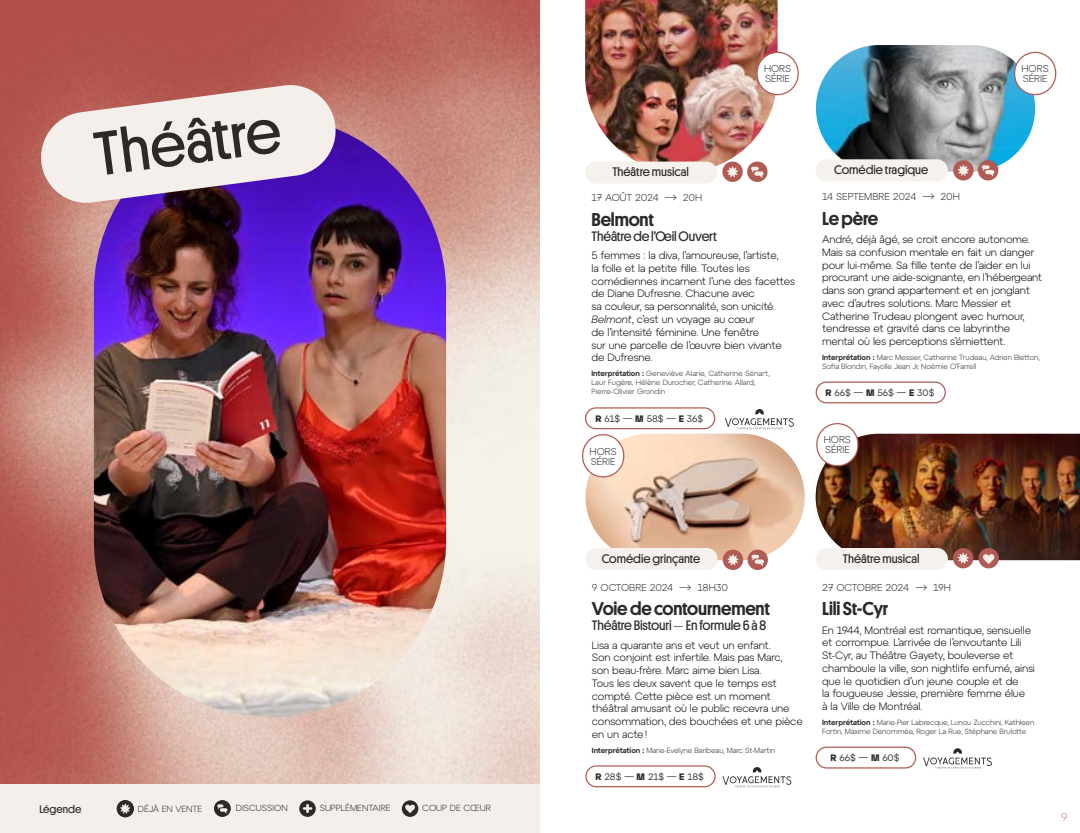
<style>
.page{position:relative;width:1080px;height:833px;background:#fff}
.page>*{position:absolute;margin:0;border:0;box-sizing:border-box;transform-origin:0 0}
.t1{font:62.38px "Platform";color:#2c2a29}
.t2{font:500 18.75px "Platform";letter-spacing:-.01em;color:#2c2a29}
.t3{font:13.75px "Platform";letter-spacing:-.01em;color:#2c2a29}
.t4{font:12.5px "Platform";color:#2c2a29}
.t5{font:100 11.25px "Atyp Text";color:#b05b53}
.t6{font:11.12px "Platform";color:#2c2a29}
.t7{font:300 10.62px/12.8px "Atyp Text";letter-spacing:-.01em;color:#000}
.t8{font:300 10px/10px "Atyp Text";color:#2c2a29}
.t9{font:300 10px "Atyp Text";letter-spacing:-.025em;color:#2c2a29}
.t10{font:9.38px "Atyp Text";letter-spacing:-.01em;color:#2c2a29}
.t11{font:300 8.88px "Atyp Text";color:#2c2a29}
.t12{font:300 7.5px/9px "Atyp Text";letter-spacing:-.01em;color:#2c2a29}
.s1{font-style:italic}
.s2{font-weight:600}
.s3{font-family:"Atyp Display";font-weight:700}
.s4{font-family:"Atyp Text";font-size:9.38px}
</style>
<div class="page">
<img style="left:0;top:0;width:540px;height:784px">
<img style="left:94px;top:118px;width:352px;height:599px">
<svg style="left:38px;top:82px;width:300px;height:124px;background:#cfb5c2"></svg>
<div style="left:0;top:784px;width:540px;height:48px;background:#f4efea"></div>
<svg style="left:214px;top:800px;width:17px;height:16px"></svg>
<svg style="left:217px;top:802px;width:11px;height:11px"></svg>
<svg style="left:299px;top:800px;width:17px;height:16px"></svg>
<svg style="left:302px;top:803px;width:11px;height:10px"></svg>
<div style="left:117px;top:800px;width:17px;height:17px;background:#2c2a29;border-radius:50%"></div>
<svg style="left:120px;top:803px;width:10px;height:11px"></svg>
<div style="left:402px;top:800px;width:16px;height:16px;background:#2c2a29;border-radius:50%"></div>
<svg style="left:405px;top:804px;width:10px;height:9px"></svg>
<img style="left:816px;top:433px;width:264px;height:127px">
<img style="left:585px;top:0;width:193px;height:166px">
<div style="left:585px;top:407px;width:130px;height:22px;border:1px solid #b05b53;border-radius:10px"></div>
<svg style="left:725px;top:409px;width:69px;height:20px"></svg>
<div style="left:816px;top:746px;width:100px;height:22px;border:1px solid #b05b53;border-radius:10px"></div>
<svg style="left:923px;top:748px;width:69px;height:20px"></svg>
<div style="left:585px;top:161px;width:132px;height:22px;background:#f5f1ed;border-radius:11px"></div>
<div style="left:816px;top:548px;width:132px;height:22px;background:#f5f1ed;border-radius:11px"></div>
<svg style="left:747px;top:161px;width:21px;height:21px"></svg>
<svg style="left:751px;top:167px;width:13px;height:11px"></svg>
<div style="left:722px;top:161px;width:21px;height:21px;background:#b05b53;border-radius:50%"></div>
<svg style="left:727px;top:166px;width:11px;height:11px"></svg>
<img style="left:816px;top:45px;width:219px;height:126px;border-radius:63px">
<div style="left:816px;top:381px;width:130px;height:22px;border:1px solid #b05b53;border-radius:10px"></div>
<div style="left:816px;top:159px;width:132px;height:22px;background:#f5f1ed;border-radius:11px"></div>
<div style="left:978px;top:160px;width:20px;height:20px;background:#b05b53;border-radius:50%"></div>
<svg style="left:982px;top:165px;width:12px;height:11px"></svg>
<div style="left:953px;top:160px;width:21px;height:20px;background:#b05b53;border-radius:50%"></div>
<svg style="left:958px;top:165px;width:11px;height:11px"></svg>
<div style="left:953px;top:548px;width:20px;height:20px;background:#b05b53;border-radius:50%"></div>
<svg style="left:958px;top:552px;width:11px;height:12px"></svg>
<img style="left:586px;top:433px;width:219px;height:127px;border-radius:63px">
<div style="left:585px;top:765px;width:131px;height:22px;border:1px solid #b05b53;border-radius:10px"></div>
<svg style="left:722px;top:767px;width:70px;height:20px"></svg>
<div style="left:585px;top:548px;width:133px;height:22px;background:#f5f1ed;border-radius:11px"></div>
<div style="left:748px;top:549px;width:20px;height:21px;background:#b05b53;border-radius:50%"></div>
<svg style="left:751px;top:554px;width:13px;height:12px"></svg>
<div style="left:723px;top:549px;width:20px;height:21px;background:#b05b53;border-radius:50%"></div>
<svg style="left:727px;top:554px;width:12px;height:11px"></svg>
<div style="left:583px;top:434px;width:41px;height:43px;background:#fff;border-radius:21px"></div>
<div style="left:582px;top:434px;width:42px;height:43px;border:1px solid #b05b53;border-radius:21px"></div>
<div style="left:757px;top:52px;width:41px;height:43px;background:#fff;border-radius:21px"></div>
<div style="left:756px;top:52px;width:43px;height:43px;border:1px solid #b05b53;border-radius:21px"></div>
<div style="left:1015px;top:52px;width:41px;height:43px;background:#fff;border-radius:21px"></div>
<div style="left:1014px;top:52px;width:42px;height:43px;border:1px solid #b05b53;border-radius:21px"></div>
<div style="left:817px;top:423px;width:41px;height:43px;background:#fff;border-radius:21px"></div>
<div style="left:816px;top:423px;width:43px;height:43px;border:1px solid #b05b53;border-radius:21px"></div>
<div style="left:979px;top:548px;width:20px;height:20px;background:#b05b53;border-radius:50%"></div>
<svg style="left:983px;top:554px;width:12px;height:10px"></svg>
<h1 class="t1" style="left:89px;top:109px;width:189px;rotate:-7deg">Théâtre</h1>
<p class="t6" style="left:39px;top:801px;width:43px">Légende</p>
<p class="t11" style="left:138px;top:802px;width:66px">DÉJÀ EN VENTE</p>
<p class="t11" style="left:236px;top:801px;width:53px">DISCUSSION</p>
<p class="t11" style="left:320px;top:801px;width:72px">SUPPLÉMENTAIRE</p>
<p class="t11" style="left:422px;top:801px;width:70px">COUP DE CŒUR</p>
<p class="t4" style="left:612px;top:163px;width:78px">Théâtre musical</p>
<p class="t8" style="left:764px;top:63px;width:29px">HORS<br>SÉRIE</p>
<p class="t8" style="left:1022px;top:63px;width:29px">HORS<br>SÉRIE</p>
<p class="t4" style="left:834px;top:161px;width:96px">Comédie tragique</p>
<p class="t9" style="left:592px;top:190px;width:112px">17 AOÛT 2024 ⟶ 20H</p>
<h2 class="t2" style="left:592px;top:206px;width:64px">Belmont</h2>
<p class="t3" style="left:592px;top:226px;width:127px">Théâtre de l’Oeil Ouvert</p>
<p class="t7" style="left:592px;top:248px;width:205px">5 femmes : la diva, l’amoureuse, l’artiste,<br>la folle et la petite fille. Toutes les comédiennes incarnent l’une des facettes de Diane Dufresne. Chacune avec<br>sa couleur, sa personnalité, son unicité.<br><span class="s1">Belmont</span>, c’est un voyage au cœur<br>de l’intensité féminine. Une fenêtre<br>sur une parcelle de l’œuvre bien vivante de Dufresne.</p>
<p class="t12" style="left:592px;top:368px;width:179px"><span class="s2">Interprétation :</span> Geneviève Alarie, Catherine Sénart,<br>Laur Fugère, Hélène Durocher, Catherine Allard,<br>Pierre-Olivier Grondin</p>
<p class="t10" style="left:595px;top:411px;width:109px"><span class="s3">R</span> 61$ — <span class="s3">M</span> 58$ — <span class="s3">E</span> 36$</p>
<p class="t8" style="left:590px;top:445px;width:29px">HORS<br>SÉRIE</p>
<p class="t8" style="left:822px;top:191px;width:139px">14 SEPTEMBRE 2024 ⟶ 20H</p>
<h2 class="t2" style="left:822px;top:204px;width:58px">Le père</h2>
<p class="t7" style="left:822px;top:232px;width:222px">André, déjà âgé, se croit encore autonome.<br>Mais sa confusion mentale en fait un danger pour lui-même. Sa fille tente de l’aider en lui procurant une aide-soignante, en l’hébergeant dans son grand appartement et en jonglant avec d’autres solutions. Marc Messier et Catherine Trudeau plongent avec humour, tendresse et gravité dans ce labyrinthe mental où les perceptions s’émiettent.</p>
<p class="t12" style="left:822px;top:352px;width:219px"><span class="s2">Interprétation :</span> Marc Messier, Catherine Trudeau, Adrien Bletton,<br>Sofia Blondin, Fayolle Jean Jr, Noémie O’Farrell</p>
<p class="t10" style="left:825px;top:385px;width:111px"><span class="s3">R</span> 66$ — <span class="s3">M</span> 56$ — <span class="s3">E</span> 30$</p>
<p class="t8" style="left:824px;top:434px;width:29px">HORS<br>SÉRIE</p>
<p class="t4" style="left:602px;top:549px;width:100px">Comédie grinçante</p>
<p class="t8" style="left:592px;top:582px;width:138px">9 OCTOBRE 2024 ⟶ 18H30</p>
<h2 class="t2" style="left:592px;top:595px;width:180px">Voie de contournement</h2>
<p class="t3" style="left:592px;top:615px;width:176px">Théâtre Bistouri <span class="s4">—</span> En formule 6 à 8</p>
<p class="t7" style="left:592px;top:638px;width:212px">Lisa a quarante ans et veut un enfant.<br>Son conjoint est infertile. Mais pas Marc,<br>son beau-frère. Marc aime bien Lisa.<br>Tous les deux savent que le temps est compté. Cette pièce est un moment théâtral amusant où le public recevra une consommation, des bouchées et une pièce en un acte!</p>
<p class="t12" style="left:592px;top:745px;width:185px"><span class="s2">Interprétation :</span> Marie-Evelyne Baribeau, Marc St-Martin</p>
<p class="t10" style="left:596px;top:769px;width:110px"><span class="s3">R</span> 28$ — <span class="s3">M</span> 21$ — <span class="s3">E</span> 18$</p>
<p class="t4" style="left:843px;top:549px;width:78px">Théâtre musical</p>
<p class="t8" style="left:822px;top:582px;width:130px">27 OCTOBRE 2024 ⟶ 19H</p>
<h2 class="t2" style="left:822px;top:595px;width:68px">Lili St-Cyr</h2>
<p class="t7" style="left:822px;top:623px;width:214px">En 1944, Montréal est romantique, sensuelle et corrompue. L’arrivée de l’envoutante Lili St-Cyr, au Théâtre Gayety, bouleverse et chamboule la ville, son nightlife enfumé, ainsi que le quotidien d’un jeune couple et de<br>la fougueuse Jessie, première femme élue<br>à la Ville de Montréal.</p>
<p class="t12" style="left:822px;top:717px;width:214px"><span class="s2">Interprétation :</span> Marie-Pier Labrecque, Lunou Zucchini, Kathleen<br>Fortin, Maxime Denommée, Roger La Rue, Stéphane Brulotte</p>
<p class="t10" style="left:830px;top:750px;width:71px"><span class="s3">R</span> 66$ — <span class="s3">M</span> 60$</p>
<p class="t5" style="left:1061px;top:809px;width:8px">9</p>
</div>
